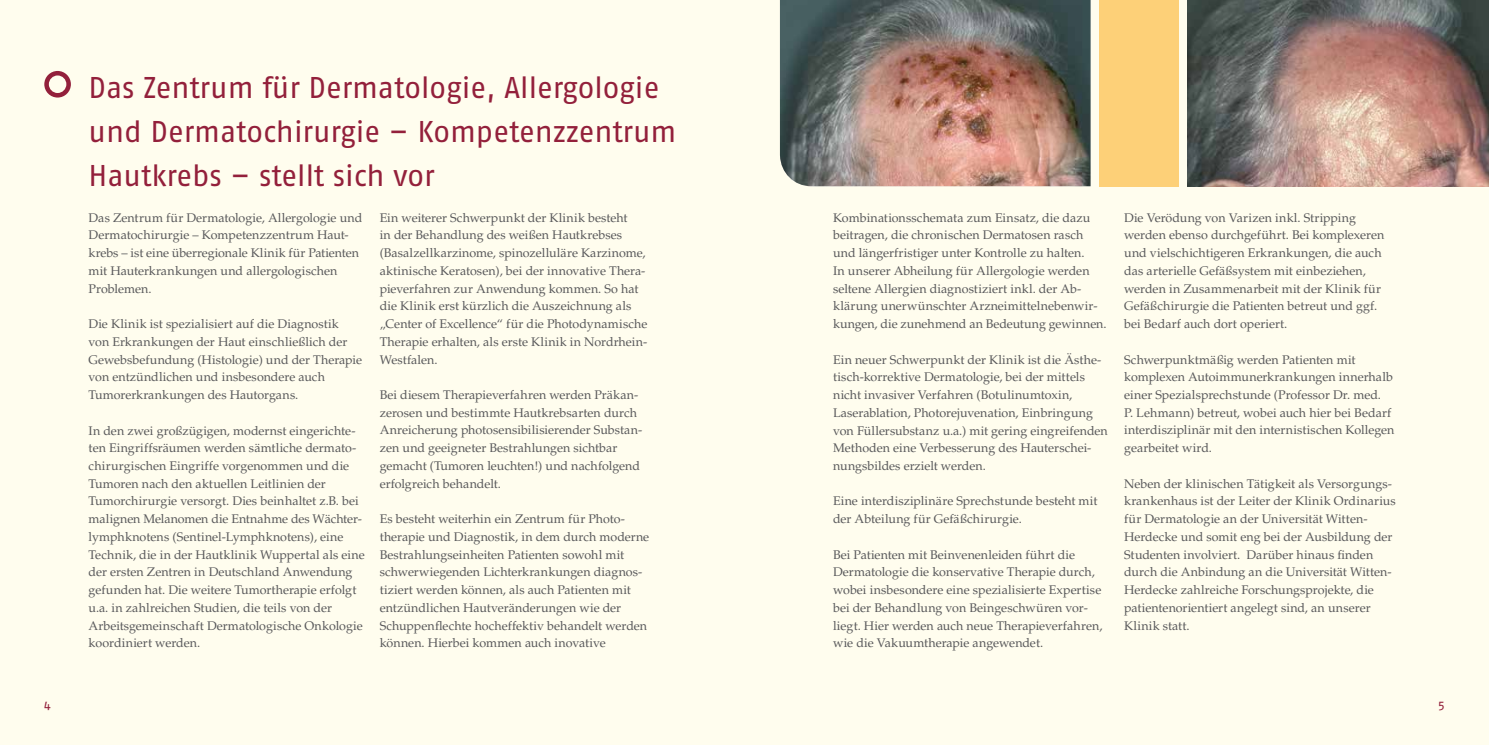
<style>
.page{position:relative;width:1489px;height:745px;background:#fff}
.page>*{position:absolute;margin:0;border:0;box-sizing:border-box;transform-origin:0 0}
.t1{font:30px/44.2px "Fago Pro";letter-spacing:-.005em;color:#93203b}
.t2{font:12.5px/17.8px "Palatino";color:#58585a}
.t3{font:12.5px "Fago Pro";color:#93203b}
</style>
<div class="page">
<div style="left:0;top:0;width:1488px;height:744px;background:#fffdee"></div>
<svg style="left:44px;top:71px;width:27px;height:26px"></svg>
<div style="left:1099px;top:0;width:79px;height:186px;background:#fdd078"></div>
<img style="left:1187px;top:0;width:301px;height:186px">
<img style="left:780px;top:0;width:310px;height:186px">
<h1 class="t1" style="left:89px;top:65px;width:589px">Das Zentrum für Dermatologie, Allergologie und Dermatochirurgie – Kompetenzzentrum<br>Hautkrebs – stellt sich vor</h1>
<p class="t2" style="left:89px;top:209px;width:275px">Das Zentrum für Dermatologie, Allergologie und Dermatochirurgie – Kompetenzzentrum Haut&shy;krebs – ist eine überregionale Klinik für Patienten mit Hauterkrankungen und allergologischen Problemen.</p>
<p class="t2" style="left:89px;top:315px;width:275px">Die Klinik ist spezialisiert auf die Diagnostik von Erkrankungen der Haut einschließlich der Gewebsbefundung (Histologie) und der Therapie von entzündlichen und insbesondere auch Tumorerkrankungen des Hautorgans.</p>
<p class="t2" style="left:89px;top:421px;width:277px">In den zwei großzügigen, modernst eingerichte&shy;ten Eingriffsräumen werden sämtliche dermato&shy;chirurgischen Eingriffe vorgenommen und die Tumoren nach den aktuellen Leitlinien der Tumorchirurgie versorgt. Dies beinhaltet z.B. bei malignen Melanomen die Entnahme des Wächter&shy;lymphknotens (Sentinel-Lymphknotens), eine Technik, die in der Hautklinik Wuppertal als eine der ersten Zentren in Deutschland Anwendung gefunden hat. Die weitere Tumortherapie erfolgt u.a. in zahlreichen Studien, die teils von der Arbeitsgemeinschaft Dermatologische Onkologie koordiniert werden.</p>
<p class="t2" style="left:379px;top:208px;width:269px">Ein weiterer Schwerpunkt der Klinik besteht<br>in der Behandlung des weißen Hautkrebses (Basalzellkarzinome, spinozelluläre Karzinome, aktinische Keratosen), bei der innovative Thera&shy;pieverfahren zur Anwendung kommen. So hat die Klinik erst kürzlich die Auszeichnung als „Center of Excellence“ für die Photodynamische Therapie erhalten, als erste Klinik in Nordrhein-Westfalen.</p>
<p class="t2" style="left:379px;top:386px;width:264px">Bei diesem Therapieverfahren werden Präkan&shy;zerosen und bestimmte Hautkrebsarten durch Anreicherung photosensibilisierender Substan&shy;zen und geeigneter Bestrahlungen sichtbar gemacht (Tumoren leuchten!) und nachfolgend erfolgreich behandelt.</p>
<p class="t2" style="left:379px;top:510px;width:271px">Es besteht weiterhin ein Zentrum für Photo&shy;therapie und Diagnostik, in dem durch moderne Bestrahlungseinheiten Patienten sowohl mit schwerwiegenden Lichterkrankungen diagnos&shy;tiziert werden können, als auch Patienten mit entzündlichen Hautveränderungen wie der Schuppenflechte hocheffektiv behandelt werden können. Hierbei kommen auch inovative</p>
<p class="t2" style="left:833px;top:209px;width:275px">Kombinationsschemata zum Einsatz, die dazu beitragen, die chronischen Dermatosen rasch und längerfristiger unter Kontrolle zu halten.<br>In unserer Abheilung für Allergologie werden seltene Allergien diagnostiziert inkl. der Ab&shy;klärung unerwünschter Arzneimittelnebenwir&shy;kungen, die zunehmend an Bedeutung gewinnen.</p>
<p class="t2" style="left:833px;top:350px;width:276px">Ein neuer Schwerpunkt der Klinik ist die Ästhe&shy;tisch-korrektive Dermatologie, bei der mittels nicht invasiver Verfahren (Botulinumtoxin, Laserablation, Photorejuvenation, Einbringung von Füllersubstanz u.a.) mit gering eingreifenden Methoden eine Verbesserung des Hauterschei&shy;nungsbildes erzielt werden.</p>
<p class="t2" style="left:833px;top:492px;width:266px">Eine interdisziplinäre Sprechstunde besteht mit der Abteilung für Gefäßchirurgie.</p>
<p class="t2" style="left:833px;top:545px;width:271px">Bei Patienten mit Beinvenenleiden führt die Dermatologie die konservative Therapie durch, wobei insbesondere eine spezialisierte Expertise bei der Behandlung von Beingeschwüren vor&shy;liegt. Hier werden auch neue Therapieverfahren, wie die Vakuumtherapie angewendet.</p>
<p class="t2" style="left:1124px;top:208px;width:262px">Die Verödung von Varizen inkl. Stripping werden ebenso durchgeführt. Bei komplexeren und vielschichtigeren Erkrankungen, die auch das arterielle Gefäßsystem mit einbeziehen, werden in Zusammenarbeit mit der Klinik für Gefäßchirurgie die Patienten betreut und ggf. bei Bedarf auch dort operiert.</p>
<p class="t2" style="left:1124px;top:350px;width:272px">Schwerpunktmäßig werden Patienten mit komplexen Autoimmunerkrankungen innerhalb einer Spezialsprechstunde (Professor Dr. med.<br>P. Lehmann) betreut, wobei auch hier bei Bedarf interdisziplinär mit den internistischen Kollegen gearbeitet wird.</p>
<p class="t2" style="left:1124px;top:474px;width:273px">Neben der klinischen Tätigkeit als Versorgungs&shy;krankenhaus ist der Leiter der Klinik Ordinarius für Dermatologie an der Universität Witten-Herdecke und somit eng bei der Ausbildung der Studenten involviert. Darüber hinaus finden durch die Anbindung an die Universität Witten-Herdecke zahlreiche Forschungsprojekte, die patientenorientiert angelegt sind, an unserer Klinik statt.</p>
<p class="t3" style="left:44px;top:697px;width:8px">4</p>
<p class="t3" style="left:1437px;top:697px;width:8px">5</p>
</div>
